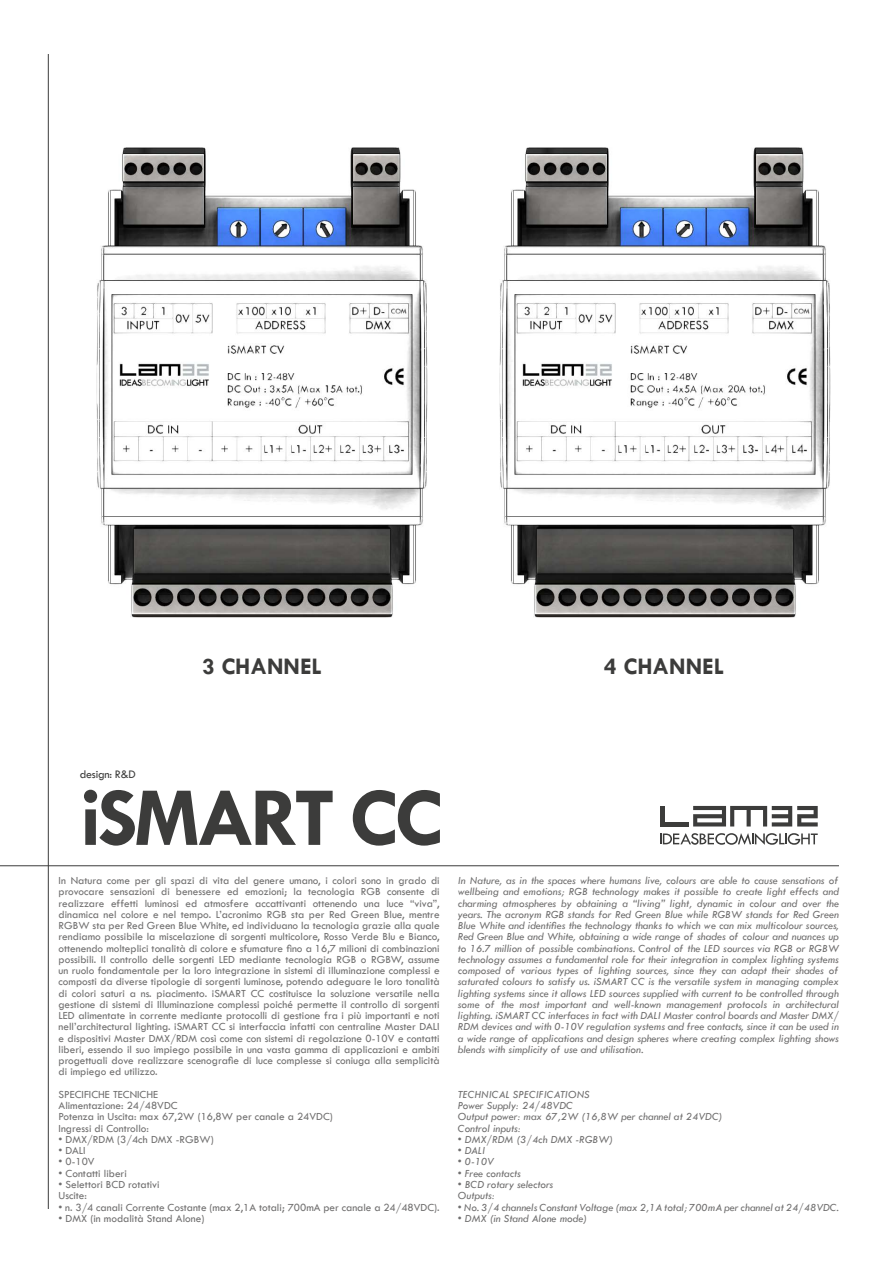
<style>
.page{position:relative;width:893px;height:1263px;background:#fff}
.page>*{position:absolute;margin:0;border:0;box-sizing:border-box;transform-origin:0 0}
.t1{font:700 84.45px "Tw Cen";letter-spacing:-.05em;color:#3c3c3b}
.t2{font:700 24px "Tw Cen";color:#3c3c3b}
.t3{font:12px "Tw Cen";letter-spacing:-.02em;color:#3c3c3b}
.t4{font:11.25px/11.2px "Tw Cen";color:#706f6f}
.t5{font:italic 11.25px/11.2px "Tw Cen";color:#706f6f}
</style>
<div class="page">
<img style="left:96px;top:147px;width:332px;height:471px">
<img style="left:499px;top:147px;width:332px;height:471px">
<hr style="left:0;top:865px;width:839px;height:1px;background:#3c3c3b">
<hr style="left:48px;top:54px;width:1px;height:1155px;background:#3c3c3b">
<hr style="left:660px;top:822px;width:29px;height:4px;background:#3c3c3b">
<hr style="left:660px;top:806px;width:4px;height:20px;background:#3c3c3b">
<svg style="left:693px;top:806px;width:125px;height:20px"></svg>
<svg style="left:660px;top:833px;width:158px;height:12px"></svg>
<p class="t3" style="left:80px;top:767px;width:57px">design: R&amp;D</p>
<h2 class="t2" style="left:202px;top:651px;width:121px">3 CHANNEL</h2>
<h2 class="t2" style="left:604px;top:651px;width:121px">4 CHANNEL</h2>
<h1 class="t1" style="left:80px;top:767px;width:365px">iSMART CC</h1>
<p class="t4" style="left:59px;top:875px;width:383px;text-align:justify">In Natura come per gli spazi di vita del genere umano, i colori sono in grado di provocare sensazioni di benessere ed emozioni; la tecnologia RGB consente di realizzare effetti luminosi ed atmosfere accattivanti ottenendo una luce “viva”, dinamica nel colore e nel tempo. L’acronimo RGB sta per Red Green Blue, mentre RGBW sta per Red Green Blue White, ed individuano la tecnologia grazie alla quale rendiamo possibile la miscelazione di sorgenti multicolore, Rosso Verde Blu e Bianco, ottenendo molteplici tonalità di colore e sfumature fino a 16,7 milioni di combinazioni possibili. Il controllo delle sorgenti LED mediante tecnologia RGB o RGBW, assume un ruolo fondamentale per la loro integrazione in sistemi di illuminazione complessi e composti da diverse tipologie di sorgenti luminose, potendo adeguare le loro tonalità di colori saturi a ns. piacimento. iSMART CC costituisce la soluzione versatile nella gestione di sistemi di Illuminazione complessi poiché permette il controllo di sorgenti LED alimentate in corrente mediante protocolli di gestione fra i più importanti e noti nell’architectural lighting. iSMART CC si interfaccia infatti con centraline Master DALI e dispositivi Master DMX/RDM così come con sistemi di regolazione 0-10V e contatti liberi, essendo il suo impiego possibile in una vasta gamma di applicazioni e ambiti progettuali dove realizzare scenografie di luce complesse si coniuga alla semplicità di impiego ed utilizzo.</p>
<p class="t4" style="left:59px;top:1089px;width:276px">SPECIFICHE TECNICHE<br>Alimentazione: 24/48VDC<br>Potenza in Uscita: max 67,2W (16,8W per canale a 24VDC)<br>Ingressi di Controllo:</p>
<p class="t4" style="left:59px;top:1134px;width:157px">• DMX/RDM (3/4ch DMX -RGBW)</p>
<p class="t4" style="left:59px;top:1145px;width:29px">• DALI</p>
<p class="t4" style="left:59px;top:1156px;width:38px">• 0-10V</p>
<p class="t4" style="left:59px;top:1167px;width:70px">• Contatti liberi</p>
<p class="t4" style="left:59px;top:1179px;width:103px">• Selettori BCD rotativi<br>Uscite:</p>
<p class="t4" style="left:59px;top:1201px;width:383px">• n. 3/4 canali Corrente Costante (max 2,1A totali; 700mA per canale a 24/48VDC).</p>
<p class="t4" style="left:59px;top:1212px;width:147px">• DMX (in modalità Stand Alone)</p>
<p class="t5" style="left:458px;top:875px;width:383px;text-align:justify">In Nature, as in the spaces where humans live, colours are able to cause sensations of wellbeing and emotions; RGB technology makes it possible to create light effects and charming atmospheres by obtaining a “living” light, dynamic in colour and over the years. The acronym RGB stands for Red Green Blue while RGBW stands for Red Green Blue White and identifies the technology thanks to which we can mix multicolour sources, Red Green Blue and White, obtaining a wide range of shades of colour and nuances up to 16.7 million of possible combinations. Control of the LED sources via RGB or RGBW technology assumes a fundamental role for their integration in complex lighting systems composed of various types of lighting sources, since they can adapt their shades of saturated colours to satisfy us. iSMART CC is the versatile system in managing complex lighting systems since it allows LED sources supplied with current to be controlled through some of the most important and well-known management protocols in architectural lighting. iSMART CC interfaces in fact with DALI Master control boards and Master DMX/ RDM devices and with 0-10V regulation systems and free contacts, since it can be used in a wide range of applications and design spheres where creating complex lighting shows blends with simplicity of use and utilisation.</p>
<p class="t5" style="left:458px;top:1089px;width:266px">TECHNICAL SPECIFICATIONS<br>Power Supply: 24/48VDC<br>Output power: max 67,2W (16,8W per channel at 24VDC)<br>Control inputs:</p>
<p class="t5" style="left:458px;top:1134px;width:157px">• DMX/RDM (3/4ch DMX -RGBW)</p>
<p class="t5" style="left:458px;top:1145px;width:29px">• DALI</p>
<p class="t5" style="left:458px;top:1156px;width:38px">• 0-10V</p>
<p class="t5" style="left:458px;top:1167px;width:65px">• Free contacts</p>
<p class="t5" style="left:458px;top:1179px;width:97px">• BCD rotary selectors<br>Outputs:</p>
<p class="t5" style="left:458px;top:1201px;width:383px">• No. 3/4 channels Constant Voltage (max 2,1A total; 700mA per channel at 24/48VDC.</p>
<p class="t5" style="left:458px;top:1212px;width:131px">• DMX (in Stand Alone mode)</p>
</div>
